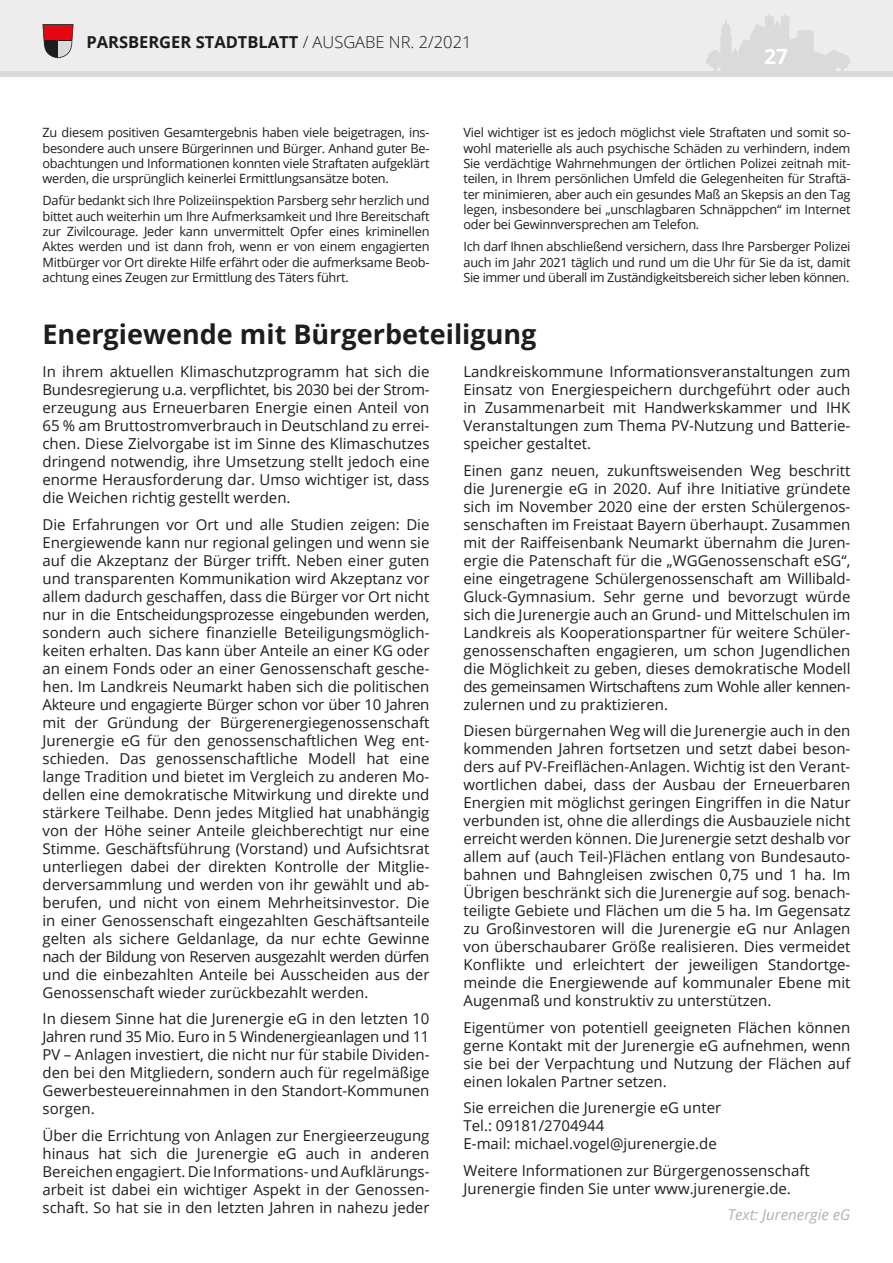
<style>
.page{position:relative;width:893px;height:1263px;background:#fff}
.page>*{position:absolute;margin:0;border:0;box-sizing:border-box;transform-origin:0 0}
.t1{font:700 27px "Open Sans";color:#1d1d1b}
.t2{font:700 21px "Open Sans";color:#fff}
.t3{font:700 16.5px "Open Sans";color:#1d1d1b}
.t4{font:15px/18px "Open Sans";color:#1d1d1b;text-align:justify}
.t5{font:italic 15px "Open Sans";color:#b3b2b2}
.t6{font:12.75px/15.3px "Open Sans";letter-spacing:-.02em;color:#1d1d1b;text-align:justify}
.s1{font-weight:300}
</style>
<div class="page">
<div style="left:0;top:0;width:893px;height:72px;background:#ededed"></div>
<svg style="left:706px;top:13px;width:144px;height:58px"></svg>
<div style="left:747px;top:54px;width:23px;height:18px;background:#dadada"></div>
<svg style="left:43px;top:24px;width:31px;height:34px"></svg>
<div style="left:0;top:71px;width:893px;height:6px;background:#dadada"></div>
<p class="t3" style="left:86px;top:30px;width:387px">PARSBERGER STADTBLATT <span class="s1">/ AUSGABE NR. 2/2021</span></p>
<h2 class="t2" style="left:764px;top:42px;width:25px">27</h2>
<p class="t6" style="left:463px;top:125px;width:389px">Viel wichtiger ist es jedoch möglichst viele Straftaten und somit so&shy;wohl materielle als auch psychische Schäden zu verhindern, indem Sie verdächtige Wahrnehmungen der örtlichen Polizei zeitnah mit&shy;teilen, in Ihrem persönlichen Umfeld die Gelegenheiten für Straftä&shy;ter minimieren, aber auch ein gesundes Maß an Skepsis an den Tag legen, insbesondere bei „unschlagbaren Schnäppchen“ im Internet oder bei Gewinnversprechen am Telefon.</p>
<p class="t6" style="left:463px;top:239px;width:388px">Ich darf Ihnen abschließend versichern, dass Ihre Parsberger Polizei auch im Jahr 2021 täglich und rund um die Uhr für Sie da ist, damit Sie immer und überall im Zuständigkeitsbereich sicher leben können.</p>
<h1 class="t1" style="left:43px;top:315px;width:495px">Energiewende mit Bürgerbeteiligung</h1>
<p class="t6" style="left:43px;top:125px;width:388px">Zu diesem positiven Gesamtergebnis haben viele beigetragen, ins&shy;besondere auch unsere Bürgerinnen und Bürger. Anhand guter Be&shy;obachtungen und Informationen konnten viele Straftaten aufgeklärt werden, die ursprünglich keinerlei Ermittlungsansätze boten.</p>
<p class="t6" style="left:43px;top:193px;width:388px">Dafür bedankt sich Ihre Polizeiinspektion Parsberg sehr herzlich und bittet auch weiterhin um Ihre Aufmerksamkeit und Ihre Bereitschaft zur Zivilcourage. Jeder kann unvermittelt Opfer eines kriminellen Aktes werden und ist dann froh, wenn er von einem engagierten Mitbürger vor Ort direkte Hilfe erfährt oder die aufmerksame Beob&shy;achtung eines Zeugen zur Ermittlung des Täters führt.</p>
<p class="t4" style="left:43px;top:362px;width:388px">In ihrem aktuellen Klimaschutzprogramm hat sich die Bundesregierung u.a. verpflichtet, bis 2030 bei der Strom&shy;erzeugung aus Erneuerbaren Energie einen Anteil von 65 % am Bruttostromverbrauch in Deutschland zu errei&shy;chen. Diese Zielvorgabe ist im Sinne des Klimaschutzes dringend notwendig, ihre Umsetzung stellt jedoch eine enorme Herausforderung dar. Umso wichtiger ist, dass die Weichen richtig gestellt werden.</p>
<p class="t4" style="left:43px;top:515px;width:388px">Die Erfahrungen vor Ort und alle Studien zeigen: Die Energiewende kann nur regional gelingen und wenn sie auf die Akzeptanz der Bürger trifft. Neben einer guten und transparenten Kommunikation wird Akzeptanz vor allem dadurch geschaffen, dass die Bürger vor Ort nicht nur in die Entscheidungsprozesse eingebunden werden, sondern auch sichere finanzielle Beteiligungsmöglich&shy;keiten erhalten. Das kann über Anteile an einer KG oder an einem Fonds oder an einer Genossenschaft gesche&shy;hen. Im Landkreis Neumarkt haben sich die politischen Akteure und engagierte Bürger schon vor über 10 Jahren mit der Gründung der Bürgerenergiegenossenschaft Jurenergie eG für den genossenschaftlichen Weg ent&shy;schieden. Das genossenschaftliche Modell hat eine lange Tradition und bietet im Vergleich zu anderen Mo&shy;dellen eine demokratische Mitwirkung und direkte und stärkere Teilhabe. Denn jedes Mitglied hat unabhängig von der Höhe seiner Anteile gleichberechtigt nur eine Stimme. Geschäftsführung (Vorstand) und Aufsichtsrat unterliegen dabei der direkten Kontrolle der Mitglie&shy;derversammlung und werden von ihr gewählt und ab&shy;berufen, und nicht von einem Mehrheitsinvestor. Die in einer Genossenschaft eingezahlten Geschäftsanteile gelten als sichere Geldanlage, da nur echte Gewinne nach der Bildung von Reserven ausgezahlt werden dürfen und die einbezahlten Anteile bei Ausscheiden aus der Genossenschaft wieder zurückbezahlt werden.</p>
<p class="t4" style="left:43px;top:1009px;width:388px">In diesem Sinne hat die Jurenergie eG in den letzten 10<br>Jahren rund 35 Mio. Euro in 5 Windenergieanlagen und 11<br>PV – Anlagen investiert, die nicht nur für stabile Dividen&shy;den bei den Mitgliedern, sondern auch für regelmäßige Gewerbesteuereinnahmen in den Standort-Kommunen sorgen.</p>
<p class="t4" style="left:43px;top:1126px;width:388px">Über die Errichtung von Anlagen zur Energieerzeugung hinaus hat sich die Jurenergie eG auch in anderen Bereichen engagiert. Die Informations- und Aufklärungs&shy;arbeit ist dabei ein wichtiger Aspekt in der Genossen&shy;schaft. So hat sie in den letzten Jahren in nahezu jeder</p>
<p class="t4" style="left:463px;top:362px;width:388px">Landkreiskommune Informationsveranstaltungen zum Einsatz von Energiespeichern durchgeführt oder auch in Zusammenarbeit mit Handwerkskammer und IHK Veranstaltungen zum Thema PV-Nutzung und Batterie&shy;speicher gestaltet.</p>
<p class="t4" style="left:463px;top:461px;width:388px">Einen ganz neuen, zukunftsweisenden Weg beschritt die Jurenergie eG in 2020. Auf ihre Initiative gründete sich im November 2020 eine der ersten Schülergenos&shy;senschaften im Freistaat Bayern überhaupt. Zusammen mit der Raiffeisenbank Neumarkt übernahm die Juren&shy;ergie die Patenschaft für die „WGGenossenschaft eSG“, eine eingetragene Schülergenossenschaft am Willibald-Gluck-Gymnasium. Sehr gerne und bevorzugt würde sich die Jurenergie auch an Grund- und Mittelschulen im Landkreis als Kooperationspartner für weitere Schüler&shy;genossenschaften engagieren, um schon Jugendlichen die Möglichkeit zu geben, dieses demokratische Modell des gemeinsamen Wirtschaftens zum Wohle aller kennen&shy;zulernen und zu praktizieren.</p>
<p class="t4" style="left:463px;top:721px;width:388px">Diesen bürgernahen Weg will die Jurenergie auch in den kommenden Jahren fortsetzen und setzt dabei beson&shy;ders auf PV-Freiflächen-Anlagen. Wichtig ist den Verant&shy;wortlichen dabei, dass der Ausbau der Erneuerbaren Energien mit möglichst geringen Eingriffen in die Natur verbunden ist, ohne die allerdings die Ausbauziele nicht erreicht werden können. Die Jurenergie setzt deshalb vor allem auf (auch Teil-)Flächen entlang von Bundesauto&shy;bahnen und Bahngleisen zwischen 0,75 und 1 ha. Im Übrigen beschränkt sich die Jurenergie auf sog. benach&shy;teiligte Gebiete und Flächen um die 5 ha. Im Gegensatz zu Großinvestoren will die Jurenergie eG nur Anlagen von überschaubarer Größe realisieren. Dies vermeidet Konflikte und erleichtert der jeweiligen Standortge&shy;meinde die Energiewende auf kommunaler Ebene mit Augenmaß und konstruktiv zu unterstützen.</p>
<p class="t4" style="left:463px;top:1018px;width:388px">Eigentümer von potentiell geeigneten Flächen können gerne Kontakt mit der Jurenergie eG aufnehmen, wenn sie bei der Verpachtung und Nutzung der Flächen auf einen lokalen Partner setzen.</p>
<p class="t4" style="left:463px;top:1098px;width:259px;text-align:left">Sie erreichen die Jurenergie eG unter<br>Tel.: 09181/2704944<br>E-mail: michael.vogel@jurenergie.de</p>
<p class="t4" style="left:463px;top:1161px;width:348px">Weitere Informationen zur Bürgergenossenschaft<br>Jurenergie finden Sie unter www.jurenergie.de.</p>
<p class="t5" style="left:728px;top:1204px;width:124px">Text: Jurenergie eG</p>
</div>
